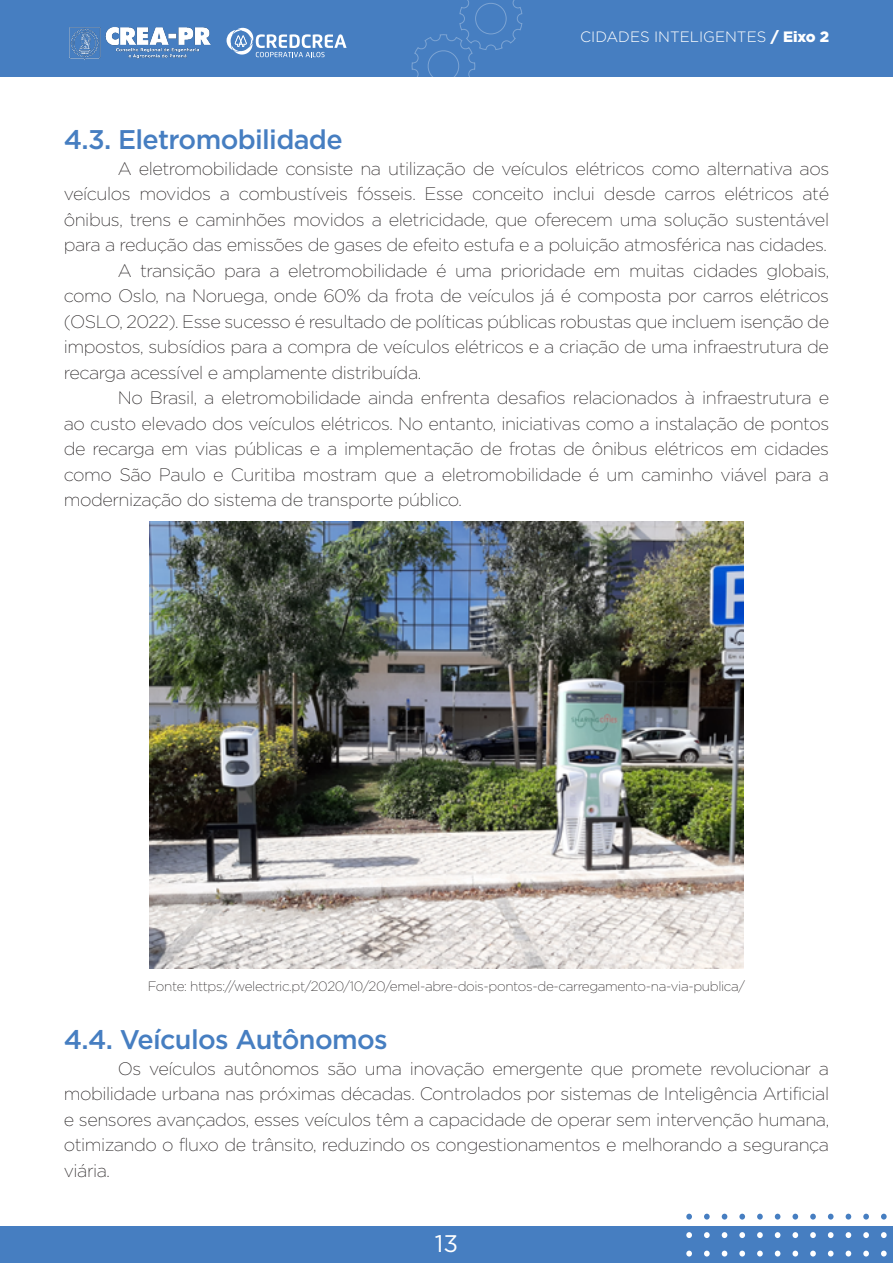
<style>
.page{position:relative;width:893px;height:1263px;background:#fff}
.page>*{position:absolute;margin:0;border:0;box-sizing:border-box;transform-origin:0 0}
.t1{font:500 27px "Gotham";letter-spacing:-.025em;color:#467ec1}
.t2{font:24px "Gotham";color:#fff}
.t3{font:200 18px/25.5px "Gotham";letter-spacing:-.025em;color:#231f20;text-align:justify}
.t4{font:300 15px "Gotham";color:#fff}
.t5{font:200 13.5px "Gotham";letter-spacing:-.025em;color:#231f20}
.s1{font-weight:900}
</style>
<div class="page">
<div style="left:0;top:0;width:893px;height:77px;background:#467ec1"></div>
<div style="left:0;top:1226px;width:893px;height:37px;background:#467ec1"></div>
<svg style="left:412px;top:0;width:111px;height:77px"></svg>
<svg style="left:881px;top:1250px;width:6px;height:6px"></svg>
<svg style="left:863px;top:1250px;width:6px;height:6px"></svg>
<svg style="left:846px;top:1250px;width:5px;height:6px"></svg>
<svg style="left:828px;top:1250px;width:5px;height:6px"></svg>
<svg style="left:810px;top:1250px;width:6px;height:6px"></svg>
<svg style="left:792px;top:1250px;width:6px;height:6px"></svg>
<svg style="left:775px;top:1250px;width:5px;height:6px"></svg>
<svg style="left:757px;top:1250px;width:6px;height:6px"></svg>
<svg style="left:739px;top:1250px;width:6px;height:6px"></svg>
<svg style="left:722px;top:1250px;width:5px;height:6px"></svg>
<svg style="left:704px;top:1250px;width:6px;height:6px"></svg>
<svg style="left:686px;top:1250px;width:6px;height:6px"></svg>
<svg style="left:881px;top:1232px;width:6px;height:6px"></svg>
<svg style="left:863px;top:1232px;width:6px;height:6px"></svg>
<svg style="left:846px;top:1232px;width:5px;height:6px"></svg>
<svg style="left:828px;top:1232px;width:5px;height:6px"></svg>
<svg style="left:810px;top:1232px;width:6px;height:6px"></svg>
<svg style="left:792px;top:1232px;width:6px;height:6px"></svg>
<svg style="left:775px;top:1232px;width:5px;height:6px"></svg>
<svg style="left:757px;top:1232px;width:6px;height:6px"></svg>
<svg style="left:739px;top:1232px;width:6px;height:6px"></svg>
<svg style="left:722px;top:1232px;width:5px;height:6px"></svg>
<svg style="left:704px;top:1232px;width:6px;height:6px"></svg>
<svg style="left:686px;top:1232px;width:6px;height:6px"></svg>
<svg style="left:881px;top:1214px;width:6px;height:5px"></svg>
<svg style="left:863px;top:1214px;width:6px;height:5px"></svg>
<svg style="left:846px;top:1214px;width:5px;height:5px"></svg>
<svg style="left:828px;top:1214px;width:5px;height:5px"></svg>
<svg style="left:810px;top:1214px;width:6px;height:5px"></svg>
<svg style="left:792px;top:1214px;width:6px;height:5px"></svg>
<svg style="left:775px;top:1214px;width:5px;height:5px"></svg>
<svg style="left:757px;top:1214px;width:6px;height:5px"></svg>
<svg style="left:739px;top:1214px;width:6px;height:5px"></svg>
<svg style="left:722px;top:1214px;width:5px;height:5px"></svg>
<svg style="left:704px;top:1214px;width:6px;height:5px"></svg>
<svg style="left:686px;top:1214px;width:6px;height:5px"></svg>
<img style="left:69px;top:27px;width:142px;height:33px">
<svg style="left:227px;top:28px;width:120px;height:29px"></svg>
<img style="left:149px;top:522px;width:594px;height:446px">
<p class="t4" style="left:580px;top:27px;width:250px">CIDADES INTELIGENTES <span class="s1">/ Eixo 2</span></p>
<h1 class="t1" style="left:64px;top:122px;width:280px">4.3. Eletromobilidade</h1>
<p class="t3" style="left:118px;top:155px;width:713px">A eletromobilidade consiste na utilização de veículos elétricos como alternativa aos</p>
<p class="t3" style="left:64px;top:181px;width:767px">veículos movidos a combustíveis fósseis. Esse conceito inclui desde carros elétricos até</p>
<p class="t3" style="left:64px;top:206px;width:767px">ônibus, trens e caminhões movidos a eletricidade, que oferecem uma solução sustentável</p>
<p class="t3" style="left:64px;top:232px;width:765px">para a redução das emissões de gases de efeito estufa e a poluição atmosférica nas cidades.</p>
<p class="t3" style="left:118px;top:257px;width:713px">A transição para a eletromobilidade é uma prioridade em muitas cidades globais,</p>
<p class="t3" style="left:64px;top:283px;width:767px">como Oslo, na Noruega, onde 60% da frota de veículos já é composta por carros elétricos</p>
<p class="t3" style="left:64px;top:308px;width:767px">(OSLO, 2022). Esse sucesso é resultado de políticas públicas robustas que incluem isenção de</p>
<p class="t3" style="left:64px;top:334px;width:767px">impostos, subsídios para a compra de veículos elétricos e a criação de uma infraestrutura de</p>
<p class="t3" style="left:64px;top:359px;width:359px">recarga acessível e amplamente distribuída.</p>
<p class="t3" style="left:118px;top:385px;width:713px">No Brasil, a eletromobilidade ainda enfrenta desafios relacionados à infraestrutura e</p>
<p class="t3" style="left:64px;top:410px;width:767px">ao custo elevado dos veículos elétricos. No entanto, iniciativas como a instalação de pontos</p>
<p class="t3" style="left:64px;top:436px;width:767px">de recarga em vias públicas e a implementação de frotas de ônibus elétricos em cidades</p>
<p class="t3" style="left:64px;top:461px;width:767px">como São Paulo e Curitiba mostram que a eletromobilidade é um caminho viável para a</p>
<p class="t3" style="left:64px;top:487px;width:400px">modernização do sistema de transporte público.</p>
<p class="t5" style="left:148px;top:978px;width:599px">Fonte: https://welectric.pt/2020/10/20/emel-abre-dois-pontos-de-carregamento-na-via-publica/</p>
<h1 class="t1" style="left:64px;top:1022px;width:325px">4.4. Veículos Autônomos</h1>
<p class="t3" style="left:64px;top:1055px;width:767px;text-indent:54px">Os veículos autônomos são uma inovação emergente que promete revolucionar a mobilidade urbana nas próximas décadas. Controlados por sistemas de Inteligência Artificial e sensores avançados, esses veículos têm a capacidade de operar sem intervenção humana, otimizando o fluxo de trânsito, reduzindo os congestionamentos e melhorando a segurança viária.</p>
<h2 class="t2" style="left:435px;top:1228px;width:25px">13</h2>
</div>
